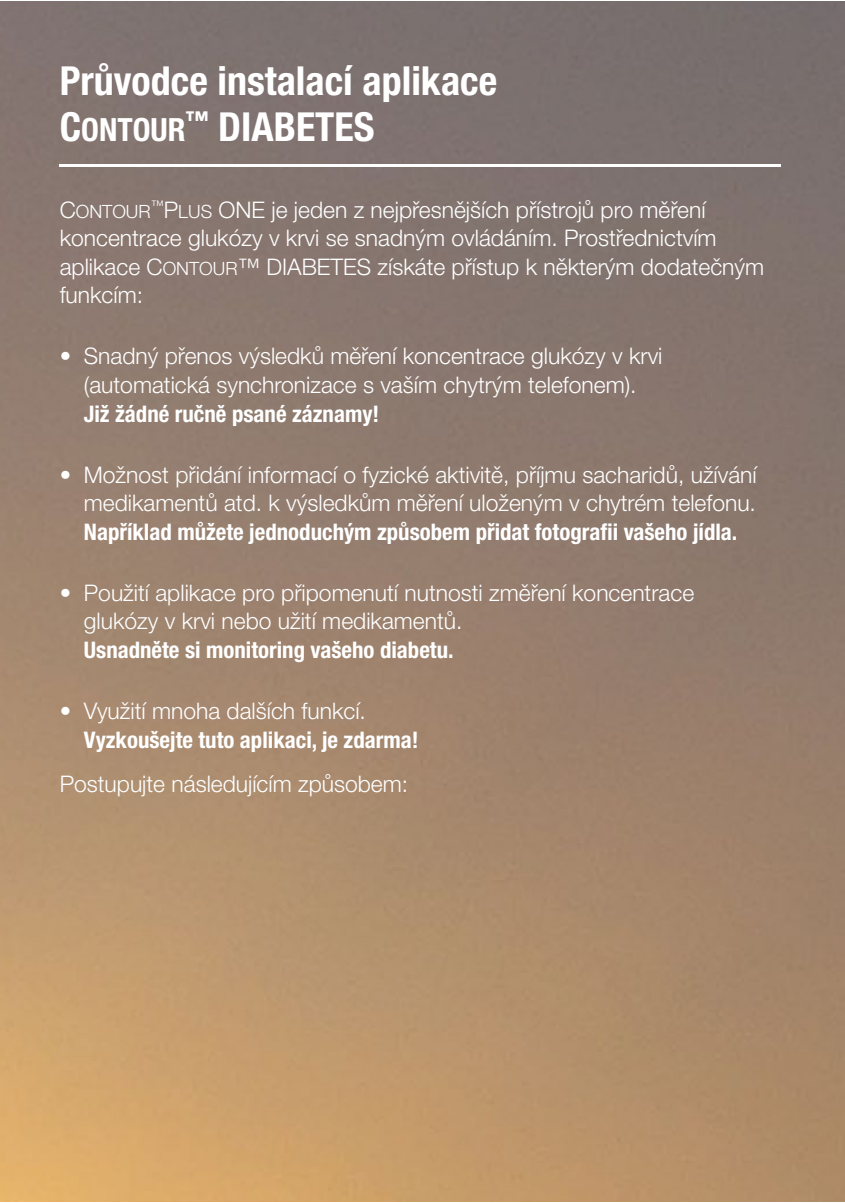
<style>
.page{position:relative;width:845px;height:1203px;background:#fff}
.page>*{position:absolute;margin:0;border:0;box-sizing:border-box;transform-origin:0 0}
.t1{font:700 condensed 40px/45.8px "Helvetica Neue LT Pro";color:#fff}
.t2{font:300 22.75px/28.5px "Helvetica Neue LT Pro";color:#fff}
.t3{font:700 condensed 22.75px "Helvetica Neue LT Pro";color:#fff}
.s1{font-family:"Helvetica Neue LT Pro Bd Cn SC800";font-weight:400;font-stretch:normal;font-size:32px}
.s2{font-family:"Helvetica Neue LT Pro Lt SC800";font-weight:400;font-size:18.25px}
</style>
<div class="page">
<img style="left:0;top:1px;width:845px;height:1032px">
<img style="left:0;top:1033px;width:845px;height:168px">
<hr style="left:60px;top:164px;width:721px;height:3px;background:#fff">
<h1 class="t1" style="left:60px;top:58px;width:439px">Průvodce instalací aplikace<br>C<span class="s1">ONTOUR</span><sup>™</sup> DIABETES</h1>
<p class="t2" style="left:60px;top:195px;width:706px">C<span class="s2">ONTOUR</span><sup>™</sup>P<span class="s2">LUS</span> ONE je jeden z nejpřesnějších přístrojů pro měření koncentrace glukózy v krvi se snadným ovládáním. Prostřednictvím aplikace C<span class="s2">ONTOUR</span>™ DIABETES získáte přístup k některým dodatečným funkcím:</p>
<p class="t2" style="left:60px;top:341px;width:604px;text-align:center">• Snadný přenos výsledků měření koncentrace glukózy v krvi (automatická synchronizace s vaším chytrým telefonem).</p>
<p class="t3" style="left:84px;top:400px;width:297px">Již žádné ručně psané záznamy!</p>
<p class="t2" style="left:60px;top:460px;width:699px;text-align:right">• Možnost přidání informací o fyzické aktivitě, příjmu sacharidů, užívání medikamentů atd. k výsledkům měření uloženým v chytrém telefonu.</p>
<p class="t3" style="left:84px;top:518px;width:655px">Například můžete jednoduchým způsobem přidat fotografii vašeho jídla.</p>
<p class="t2" style="left:84px;top:578px;width:612px;text-indent:-24px">• Použití aplikace pro připomenutí nutnosti změření koncentrace glukózy v krvi nebo užití medikamentů.</p>
<p class="t3" style="left:84px;top:636px;width:371px">Usnadněte si monitoring vašeho diabetu.</p>
<p class="t2" style="left:60px;top:696px;width:308px">• Využití mnoha dalších funkcí.</p>
<p class="t3" style="left:84px;top:726px;width:336px">Vyzkoušejte tuto aplikaci, je zdarma!</p>
<p class="t2" style="left:60px;top:769px;width:350px">Postupujte následujícím způsobem:</p>
</div>
